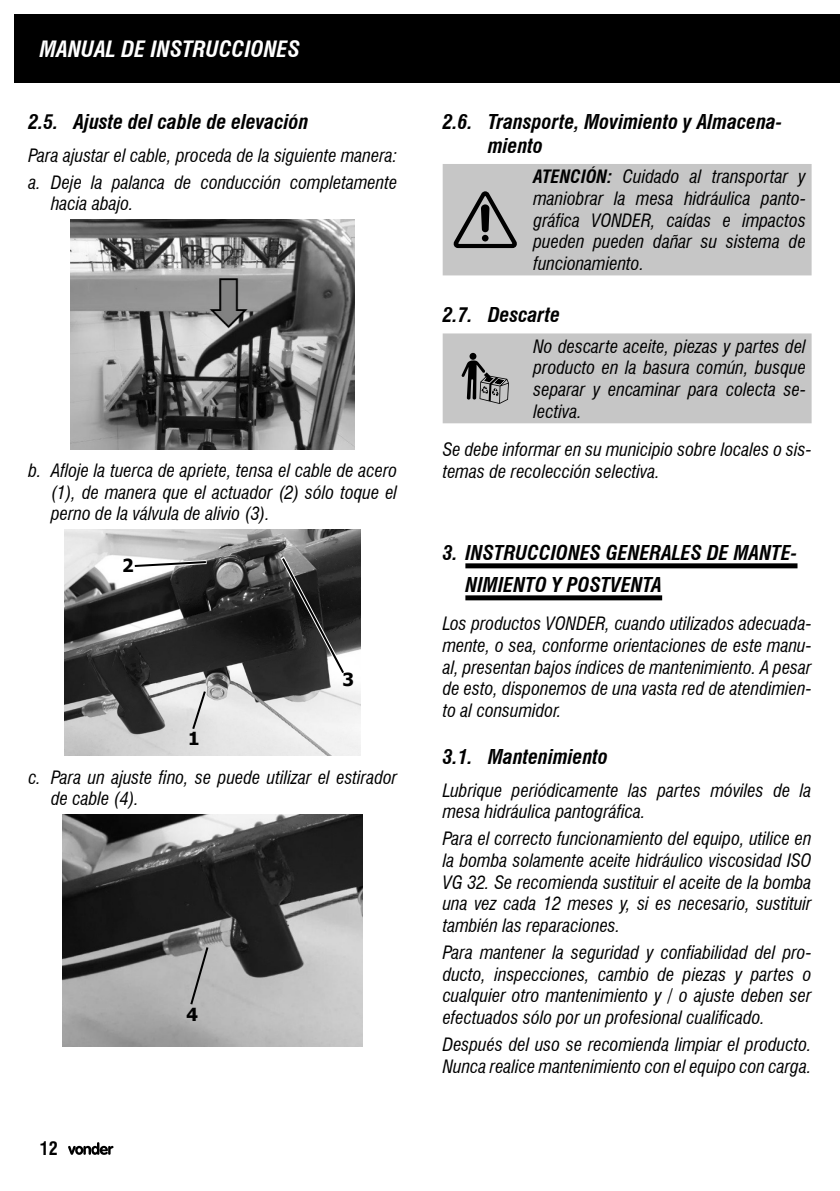
<style>
.page{position:relative;width:840px;height:1191px;background:#fff}
.page>*{position:absolute;margin:0;border:0;box-sizing:border-box;transform-origin:0 0}
.t1{font:italic 700 condensed 22px "Swiss 721 BT";color:#fff}
.t2{font:italic 700 condensed 20px/24px "Swiss 721 BT";color:#000}
.texto{font:italic condensed 18px/21.6px "Swiss 721 BT";color:#000;text-align:justify}
.t3{font:700 18px "Tahoma";color:#000}
.t4{font:700 condensed 18px "Swiss 721 BT";color:#000}
.t5{font:700 18px "Tahoma";color:#020202}
.s1{font-weight:700}
</style>
<div class="page">
<img style="left:71px;top:220px;width:283px;height:230px">
<img style="left:65px;top:529px;width:295px;height:226px">
<svg style="left:190px;top:689px;width:17px;height:42px"></svg>
<svg style="left:277px;top:552px;width:70px;height:124px;background:#3b3b3b"></svg>
<svg style="left:131px;top:558px;width:80px;height:12px"></svg>
<img style="left:63px;top:815px;width:300px;height:232px">
<svg style="left:189px;top:945px;width:21px;height:61px"></svg>
<div style="left:465px;top:563px;width:332px;height:5px;background:#000"></div>
<div style="left:465px;top:595px;width:196px;height:5px;background:#000"></div>
<div style="left:442px;top:164px;width:369px;height:111px;background:#c6c6c6"></div>
<svg style="left:452px;top:191px;width:65px;height:57px;background:#929292"></svg>
<div style="left:481px;top:235px;width:7px;height:6px;background:#000;border-radius:50%"></div>
<div style="left:442px;top:333px;width:369px;height:90px;background:#c6c6c6"></div>
<div style="left:14px;top:14px;width:825px;height:69px;background:#000"></div>
<svg style="left:68px;top:1142px;width:45px;height:12px"></svg>
<p class="t1" style="left:40px;top:36px;width:262px">MANUAL DE INSTRUCCIONES</p>
<p class="t2" style="left:28px;top:109px;width:281px">2.5. Ajuste del cable de elevación</p>
<p class="texto" style="left:28px;top:144px;width:370px">Para ajustar el cable, proceda de la siguiente manera:</p>
<p class="texto" style="left:51px;top:171px;width:347px;text-indent:-23px">a. Deje la palanca de conducción completamente hacia abajo.</p>
<p class="texto" style="left:51px;top:460px;width:347px;text-indent:-23px">b. Afloje la tuerca de apriete, tensa el cable de acero (1), de manera que el actuador (2) sólo toque el perno de la válvula de alivio (3).</p>
<p class="t3" style="left:122px;top:553px;width:13px">2</p>
<p class="t3" style="left:342px;top:666px;width:13px">3</p>
<p class="t5" style="left:188px;top:726px;width:13px">1</p>
<p class="texto" style="left:51px;top:766px;width:347px;text-indent:-23px">c. Para un ajuste fino, se puede utilizar el estirador de cable (4).</p>
<p class="t4" style="left:40px;top:1138px;width:19px">12</p>
<p class="t3" style="left:186px;top:1001px;width:13px">4</p>
<p class="t2" style="left:488px;top:109px;width:296px;text-indent:-45px">2.6. Transporte, Movimiento y Almacena&shy;miento</p>
<p class="texto" style="left:533px;top:166px;width:274px"><span class="s1">ATENCIÓN:</span> Cuidado al transportar y maniobrar la mesa hidráulica panto&shy;gráfica VONDER, caídas e impactos pueden pueden dañar su sistema de funcionamiento.</p>
<p class="t2" style="left:442px;top:303px;width:119px">2.7. Descarte</p>
<p class="texto" style="left:533px;top:335px;width:274px">No descarte aceite, piezas y partes del producto en la basura común, busque separar y encaminar para colecta se&shy;lectiva.</p>
<p class="texto" style="left:442px;top:439px;width:370px">Se debe informar en su municipio sobre locales o sis&shy;temas de recolección selectiva.</p>
<p class="t2" style="left:465px;top:536px;width:333px;line-height:32px;text-indent:-23px">3. INSTRUCCIONES GENERALES DE MANTE-<br>NIMIENTO Y POSTVENTA</p>
<p class="texto" style="left:442px;top:613px;width:370px">Los productos VONDER, cuando utilizados adecuada&shy;mente, o sea, conforme orientaciones de este manu&shy;al, presentan bajos índices de mantenimiento. A pesar de esto, disponemos de una vasta red de atendimien&shy;to al consumidor.</p>
<p class="t2" style="left:442px;top:744px;width:167px">3.1. Mantenimiento</p>
<p class="texto" style="left:442px;top:779px;width:370px">Lubrique periódicamente las partes móviles de la mesa hidráulica pantográfica.</p>
<p class="texto" style="left:442px;top:828px;width:370px">Para el correcto funcionamiento del equipo, utilice en la bomba solamente aceite hidráulico viscosidad ISO VG 32. Se recomienda sustituir el aceite de la bomba una vez cada 12 meses y, si es necesario, sustituir también las reparaciones.</p>
<p class="texto" style="left:442px;top:941px;width:370px">Para mantener la seguridad y confiabilidad del pro&shy;ducto, inspecciones, cambio de piezas y partes o cualquier otro mantenimiento y / o ajuste deben ser efectuados sólo por un profesional cualificado.</p>
<p class="texto" style="left:442px;top:1034px;width:370px">Después del uso se recomienda limpiar el producto.<br>Nunca realice mantenimiento con el equipo con carga.</p>
</div>
